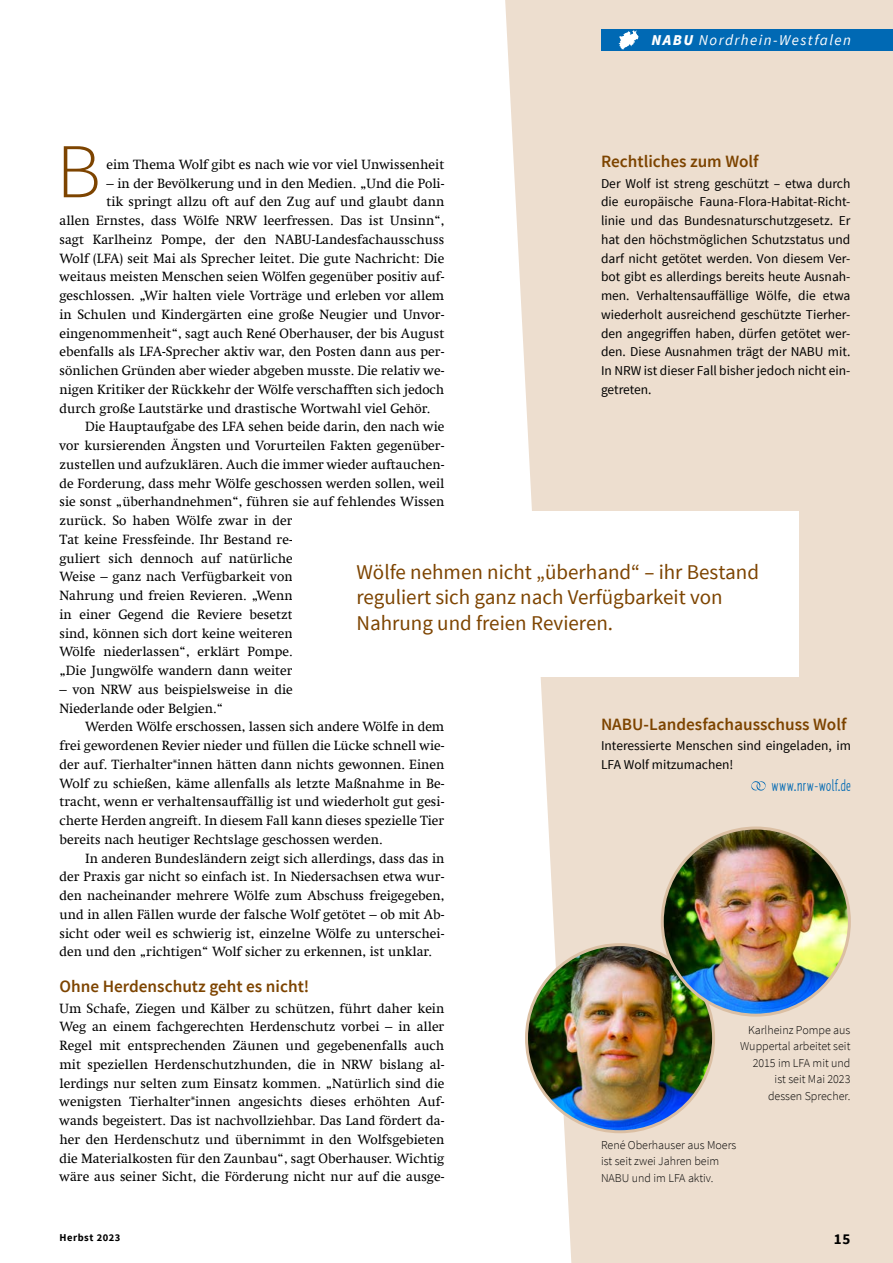
<style>
.page{position:relative;width:893px;height:1263px;background:#fff}
.page>*{position:absolute;margin:0;border:0;box-sizing:border-box;transform-origin:0 0}
.t1{font:300 77.4px "Source Sans Pro";color:#7d4400}
.t2{font:21px/25.5px "Source Sans Pro";color:#7d4400}
.t3{font:600 17.25px "Source Sans Pro";color:#7d4400}
.t4{font:16.5px "NABU Hand";letter-spacing:.02em;color:#0069b4}
.t5{font:italic 15px "Source Sans Pro";letter-spacing:.09em;color:#fff}
.t6{font:700 15px "Source Sans Pro";color:#000}
.t7{font:13.5px/18.8px "Swift Com";color:#000;text-align:justify}
.t8{font:13.5px/18.8px "Source Sans Pro";color:#000}
.t9{font:300 12px/16.5px "Source Sans Pro";color:#000}
.t10{font:700 10.5px "Source Sans Pro";letter-spacing:.05em;color:#000}
.s1{font-weight:900}
</style>
<div class="page">
<svg style="left:505px;top:0;width:388px;height:1263px;background:#eee0d2"></svg>
<div style="left:293px;top:512px;width:506px;height:165px;background:#fff"></div>
<img style="left:526px;top:945px;width:188px;height:187px;border-radius:94px">
<img style="left:662px;top:828px;width:187px;height:187px;border-radius:94px">
<svg style="left:750px;top:781px;width:16px;height:10px"></svg>
<div style="left:601px;top:29px;width:292px;height:22px;background:#0069b4"></div>
<svg style="left:619px;top:30px;width:20px;height:19px"></svg>
<p class="t5" style="left:651px;top:31px;width:201px"><span class="s1">NABU</span> Nordrhein-Westfalen</p>
<h1 class="t1" style="left:56px;top:125px;width:46px">B</h1>
<p class="t3" style="left:601px;top:151px;width:159px">Rechtliches zum Wolf</p>
<p class="t8" style="left:601px;top:174px;width:251px;text-align:justify">Der Wolf ist streng geschützt – etwa durch die europäische Fauna-Flora-Habitat-Richt&shy;linie und das Bundesnaturschutzgesetz. Er hat den höchstmöglichen Schutzstatus und darf nicht getötet werden. Von diesem Ver&shy;bot gibt es allerdings bereits heute Ausnah&shy;men. Verhaltensauffällige Wölfe, die etwa wiederholt ausreichend geschützte Tierher&shy;den angegriffen haben, dürfen getötet wer&shy;den. Diese Ausnahmen trägt der NABU mit.<br>In NRW ist dieser Fall bisher jedoch nicht ein&shy;getreten.</p>
<p class="t7" style="left:106px;top:155px;width:339px">eim Thema Wolf gibt es nach wie vor viel Unwissenheit</p>
<p class="t7" style="left:106px;top:174px;width:339px">– in der Bevölkerung und in den Medien. „Und die Poli-</p>
<p class="t7" style="left:106px;top:192px;width:339px">tik springt allzu oft auf den Zug auf und glaubt dann</p>
<p class="t7" style="left:60px;top:211px;width:386px">allen Ernstes, dass Wölfe NRW leerfressen. Das ist Unsinn“,</p>
<p class="t7" style="left:60px;top:230px;width:386px">sagt Karlheinz Pompe, der den NABU-Landesfachausschuss</p>
<p class="t7" style="left:60px;top:249px;width:386px">Wolf (LFA) seit Mai als Sprecher leitet. Die gute Nachricht: Die</p>
<p class="t7" style="left:60px;top:267px;width:386px">weitaus meisten Menschen seien Wölfen gegenüber positiv auf-</p>
<p class="t7" style="left:60px;top:286px;width:386px">geschlossen. „Wir halten viele Vorträge und erleben vor allem</p>
<p class="t7" style="left:60px;top:305px;width:386px">in Schulen und Kindergärten eine große Neugier und Unvor-</p>
<p class="t7" style="left:60px;top:324px;width:386px">eingenommenheit“, sagt auch René Oberhauser, der bis August</p>
<p class="t7" style="left:60px;top:342px;width:386px">ebenfalls als LFA-Sprecher aktiv war, den Posten dann aus per-</p>
<p class="t7" style="left:60px;top:361px;width:386px">sönlichen Gründen aber wieder abgeben musste. Die relativ we-</p>
<p class="t7" style="left:60px;top:380px;width:386px">nigen Kritiker der Rückkehr der Wölfe verschafften sich jedoch</p>
<p class="t7" style="left:60px;top:399px;width:372px">durch große Lautstärke und drastische Wortwahl viel Gehör.</p>
<p class="t7" style="left:85px;top:417px;width:361px">Die Hauptaufgabe des LFA sehen beide darin, den nach wie</p>
<p class="t7" style="left:60px;top:436px;width:386px">vor kursierenden Ängsten und Vorurteilen Fakten gegenüber-</p>
<p class="t7" style="left:60px;top:455px;width:386px">zustellen und aufzuklären. Auch die immer wieder auftauchen-</p>
<p class="t7" style="left:60px;top:474px;width:386px">de Forderung, dass mehr Wölfe geschossen werden sollen, weil</p>
<p class="t7" style="left:60px;top:492px;width:386px">sie sonst „überhandnehmen“, führen sie auf fehlendes Wissen</p>
<p class="t7" style="left:60px;top:511px;width:235px">zurück. So haben Wölfe zwar in der</p>
<p class="t7" style="left:60px;top:530px;width:235px">Tat keine Fressfeinde. Ihr Bestand re-</p>
<p class="t7" style="left:60px;top:549px;width:235px">guliert sich dennoch auf natürliche</p>
<p class="t7" style="left:60px;top:567px;width:235px">Weise – ganz nach Verfügbarkeit von</p>
<p class="t7" style="left:60px;top:586px;width:235px">Nahrung und freien Revieren. „Wenn</p>
<p class="t7" style="left:60px;top:605px;width:235px">in einer Gegend die Reviere besetzt</p>
<p class="t7" style="left:60px;top:624px;width:235px">sind, können sich dort keine weiteren</p>
<p class="t7" style="left:60px;top:642px;width:235px">Wölfe niederlassen“, erklärt Pompe.</p>
<p class="t7" style="left:60px;top:661px;width:235px">„Die Jungwölfe wandern dann weiter</p>
<p class="t7" style="left:60px;top:680px;width:235px">– von NRW aus beispielsweise in die<br>Niederlande oder Belgien.“</p>
<p class="t7" style="left:60px;top:717px;width:386px;text-indent:26px">Werden Wölfe erschossen, lassen sich andere Wölfe in dem frei gewordenen Revier nieder und füllen die Lücke schnell wie&shy;der auf. Tierhalter*innen hätten dann nichts gewonnen. Einen Wolf zu schießen, käme allenfalls als letzte Maßnahme in Be&shy;tracht, wenn er verhaltensauffällig ist und wiederholt gut gesi&shy;cherte Herden angreift. In diesem Fall kann dieses spezielle Tier bereits nach heutiger Rechtslage geschossen werden.</p>
<p class="t7" style="left:60px;top:849px;width:386px;text-indent:26px">In anderen Bundesländern zeigt sich allerdings, dass das in der Praxis gar nicht so einfach ist. In Niedersachsen etwa wur&shy;den nacheinander mehrere Wölfe zum Abschuss freigegeben, und in allen Fällen wurde der falsche Wolf getötet – ob mit Ab&shy;sicht oder weil es schwierig ist, einzelne Wölfe zu unterschei&shy;den und den „richtigen“ Wolf sicher zu erkennen, ist unklar.</p>
<p class="t3" style="left:60px;top:976px;width:251px">Ohne Herdenschutz geht es nicht!</p>
<p class="t7" style="left:60px;top:999px;width:386px">Um Schafe, Ziegen und Kälber zu schützen, führt daher kein Weg an einem fachgerechten Herdenschutz vorbei – in aller Regel mit entsprechenden Zäunen und gegebenenfalls auch mit speziellen Herdenschutzhunden, die in NRW bislang al&shy;lerdings nur selten zum Einsatz kommen. „Natürlich sind die wenigsten Tierhalter*innen angesichts dieses erhöhten Auf&shy;wands begeistert. Das ist nachvollziehbar. Das Land fördert da&shy;her den Herdenschutz und übernimmt in den Wolfsgebieten die Materialkosten für den Zaunbau“, sagt Oberhauser. Wichtig wäre aus seiner Sicht, die Förderung nicht nur auf die ausge-</p>
<h2 class="t2" style="left:356px;top:559px;width:404px">Wölfe nehmen nicht „überhand“ – ihr Bestand reguliert sich ganz nach Verfügbarkeit von<br>Nahrung und freien Revieren.</h2>
<p class="t3" style="left:601px;top:713px;width:247px">NABU-Landesfachausschuss Wolf</p>
<p class="t8" style="left:601px;top:736px;width:251px">Interessierte Menschen sind eingeladen, im<br>LFA Wolf mitzumachen!</p>
<p class="t4" style="left:771px;top:776px;width:81px">www.nrw-wolf.de</p>
<p class="t9" style="left:740px;top:1022px;width:112px;text-align:right">Karlheinz Pompe aus<br>Wuppertal arbeitet seit<br>2015 im LFA mit und ist seit Mai 2023 dessen Sprecher.</p>
<p class="t9" style="left:601px;top:1137px;width:137px">René Oberhauser aus Moers ist seit zwei Jahren beim<br>NABU und im LFA aktiv.</p>
<p class="t10" style="left:60px;top:1231px;width:62px">Herbst 2023</p>
<p class="t6" style="left:834px;top:1230px;width:18px">15</p>
</div>
